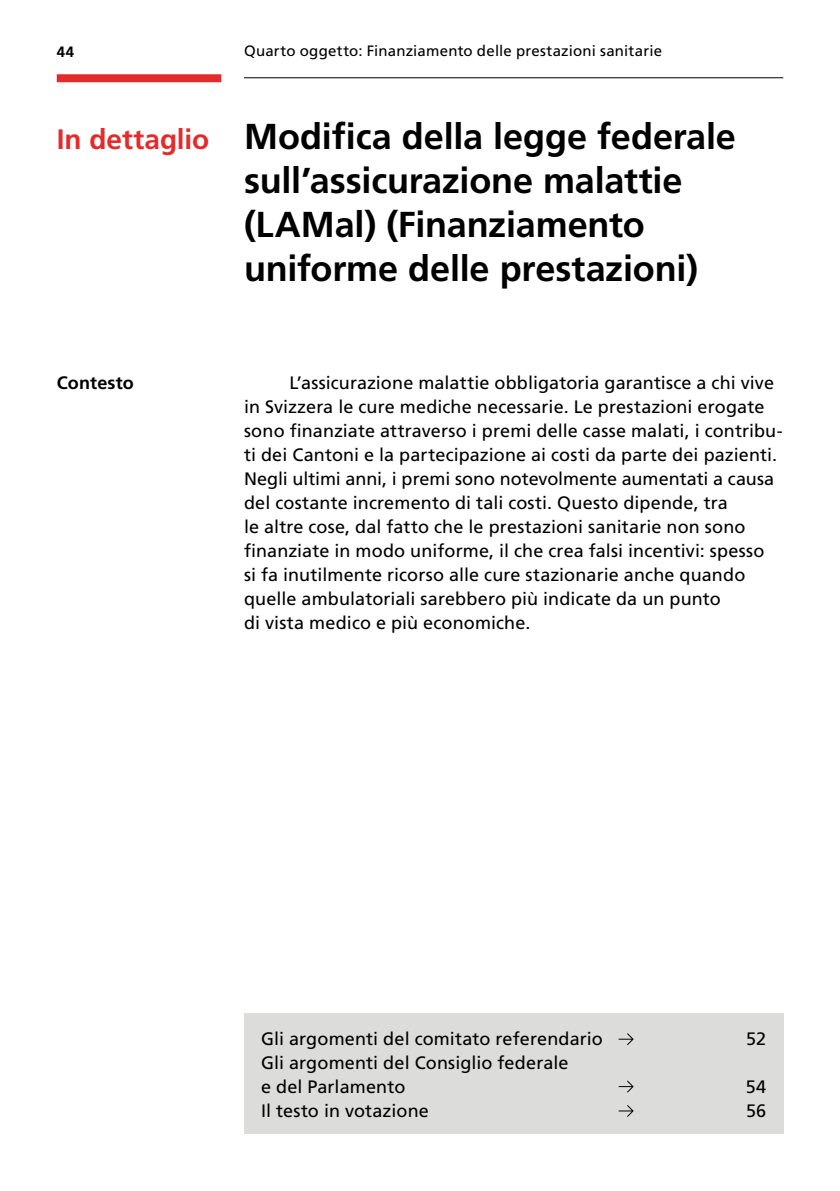
<style>
.page{position:relative;width:840px;height:1191px;background:#fff}
.page>*{position:absolute;margin:0;border:0;box-sizing:border-box;transform-origin:0 0}
.H1_Titel_h2{font:700 36px/44px "Frutiger LT Pro";letter-spacing:-.005em;color:#000}
.H3_Im_Detail_Kuerze_rot{font:700 28px "Frutiger LT Pro";color:#e42b2b}
.P_Text_mit_Einzug{font:18px/24px "Frutiger LT Pro";letter-spacing:.005em;color:#000}
.X_ohne_Tag_X_Inhaltsverz_grau{font:18px/24px "Frutiger LT Pro";letter-spacing:.005em;color:#000}
.H4_Marginalie_Titel{font:700 18px "Frutiger LT Pro";letter-spacing:.01em;color:#000}
.t1{font:15px "Frutiger LT Pro";letter-spacing:.015em;color:#000}
.t2{font:700 15px "Frutiger LT Pro";color:#000}
</style>
<div class="page">
<hr style="left:244px;top:77px;width:538px;height:1px;background:#000">
<div style="left:57px;top:74px;width:164px;height:8px;background:#e42b2b"></div>
<div style="left:244px;top:1013px;width:538px;height:120px;background:#dcdcdb"></div>
<svg style="left:618px;top:1033px;width:15px;height:12px"></svg>
<svg style="left:618px;top:1080px;width:15px;height:12px"></svg>
<svg style="left:618px;top:1105px;width:15px;height:12px"></svg>
<p class="t2" style="left:57px;top:43px;width:19px">44</p>
<p class="t1" style="left:244px;top:42px;width:419px">Quarto oggetto: Finanziamento delle prestazioni sanitarie</p>
<h3 class="H3_Im_Detail_Kuerze_rot" style="left:57px;top:123px;width:154px">In dettaglio</h3>
<h2 class="H1_Titel_h2" style="left:244px;top:114px;width:493px">Modifica della legge federale sull’assicurazione malattie (LAMal) (Finanziamento uniforme delle prestazioni)</h2>
<h4 class="H4_Marginalie_Titel" style="left:57px;top:372px;width:79px">Contesto</h4>
<p class="P_Text_mit_Einzug" style="left:244px;top:371px;width:540px;text-indent:45px">L’assicurazione malattie obbligatoria garantisce a chi vive in Svizzera le cure mediche necessarie. Le prestazioni erogate sono finanziate attraverso i premi delle casse malati, i contribu&shy;ti dei Cantoni e la partecipazione ai costi da parte dei pazienti.<br>Negli ultimi anni, i premi sono notevolmente aumentati a causa del costante incremento di tali costi. Questo dipende, tra<br>le altre cose, dal fatto che le prestazioni sanitarie non sono finanziate in modo uniforme, il che crea falsi incentivi: spesso<br>si fa inutilmente ricorso alle cure stazionarie anche quando quelle ambulatoriali sarebbero più indicate da un punto<br>di vista medico e più economiche.</p>
<p class="X_ohne_Tag_X_Inhaltsverz_grau" style="left:261px;top:1027px;width:343px">Gli argomenti del comitato referendario</p>
<p class="X_ohne_Tag_X_Inhaltsverz_grau" style="left:745px;top:1027px;width:22px">52</p>
<p class="X_ohne_Tag_X_Inhaltsverz_grau" style="left:261px;top:1051px;width:309px">Gli argomenti del Consiglio federale e del Parlamento</p>
<p class="X_ohne_Tag_X_Inhaltsverz_grau" style="left:745px;top:1075px;width:22px">54</p>
<p class="X_ohne_Tag_X_Inhaltsverz_grau" style="left:261px;top:1099px;width:169px">Il testo in votazione</p>
<p class="X_ohne_Tag_X_Inhaltsverz_grau" style="left:745px;top:1099px;width:22px">56</p>
</div>
